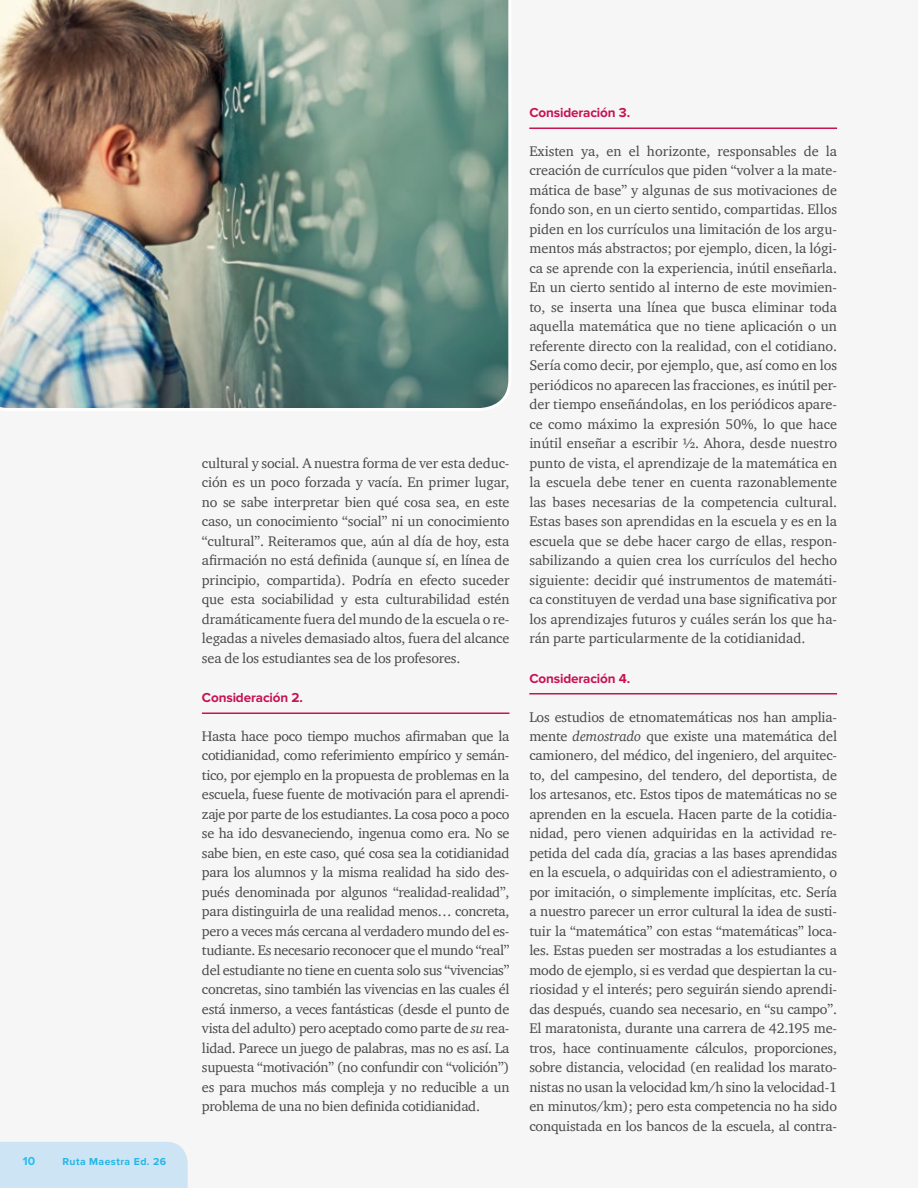
<style>
.page{position:relative;width:918px;height:1188px;background:#f6f6f6}
.page>*{position:absolute;margin:0;border:0;box-sizing:border-box;transform-origin:0 0}
.t1{font:14.25px/19.5px "Charter ITC";letter-spacing:-.01em;color:#494948;text-align:justify}
.t2{font:700 13.5px "Proxima Nova";letter-spacing:-.01em;color:#c71253}
.t3{font:700 12px "Proxima Nova";color:#27bdef}
.t4{font:700 10.5px "Proxima Nova";letter-spacing:.04em;color:#27bdef}
.s1{font-style:italic}
</style>
<div class="page">
<hr style="left:529px;top:128px;width:308px;height:1px;background:#c71253">
<hr style="left:529px;top:693px;width:308px;height:1px;background:#c71253">
<hr style="left:202px;top:712px;width:307px;height:2px;background:#c71253">
<div style="left:0;top:1142px;width:188px;height:46px;background:#cce4f3"></div>
<img style="left:0;top:0;width:509px;height:408px">
<p class="t3" style="left:23px;top:1154px;width:14px">10</p>
<p class="t4" style="left:62px;top:1156px;width:105px">Ruta Maestra Ed. 26</p>
<p class="t1" style="left:202px;top:453px;width:309px">cultural y social. A nuestra forma de ver esta deduc&shy;ción es un poco forzada y vacía. En primer lugar, no se sabe interpretar bien qué cosa sea, en este caso, un conocimiento “social” ni un conocimiento “cultural”. Reiteramos que, aún al día de hoy, esta afirmación no está definida (aunque sí, en línea de principio, compartida). Podría en efecto suceder que esta sociabilidad y esta culturabilidad estén dramáticamente fuera del mundo de la escuela o re&shy;legadas a niveles demasiado altos, fuera del alcance sea de los estudiantes sea de los profesores.</p>
<p class="t2" style="left:202px;top:690px;width:102px">Consideración 2.</p>
<p class="t1" style="left:202px;top:726px;width:309px">Hasta hace poco tiempo muchos afirmaban que la cotidianidad, como referimiento empírico y semán&shy;tico, por ejemplo en la propuesta de problemas en la escuela, fuese fuente de motivación para el aprendi&shy;zaje por parte de los estudiantes. La cosa poco a poco se ha ido desvaneciendo, ingenua como era. No se sabe bien, en este caso, qué cosa sea la cotidianidad para los alumnos y la misma realidad ha sido des&shy;pués denominada por algunos “realidad-realidad”, para distinguirla de una realidad menos… concreta, pero a veces más cercana al verdadero mundo del es&shy;tudiante. Es necesario reconocer que el mundo “real” del estudiante no tiene en cuenta solo sus “vivencias” concretas, sino también las vivencias en las cuales él está inmerso, a veces fantásticas (desde el punto de vista del adulto) pero aceptado como parte de <span class="s1">su</span> rea&shy;lidad. Parece un juego de palabras, mas no es así. La supuesta “motivación” (no confundir con “volición”) es para muchos más compleja y no reducible a un problema de una no bien definida cotidianidad.</p>
<p class="t2" style="left:529px;top:105px;width:102px">Consideración 3.</p>
<p class="t1" style="left:529px;top:141px;width:309px">Existen ya, en el horizonte, responsables de la creación de currículos que piden “volver a la mate&shy;mática de base” y algunas de sus motivaciones de fondo son, en un cierto sentido, compartidas. Ellos piden en los currículos una limitación de los argu&shy;mentos más abstractos; por ejemplo, dicen, la lógi&shy;ca se aprende con la experiencia, inútil enseñarla.<br>En un cierto sentido al interno de este movimien&shy;to, se inserta una línea que busca eliminar toda aquella matemática que no tiene aplicación o un referente directo con la realidad, con el cotidiano.<br>Sería como decir, por ejemplo, que, así como en los periódicos no aparecen las fracciones, es inútil per&shy;der tiempo enseñándolas, en los periódicos apare&shy;ce como máximo la expresión 50%, lo que hace inútil enseñar a escribir ½. Ahora, desde nuestro punto de vista, el aprendizaje de la matemática en la escuela debe tener en cuenta razonablemente las bases necesarias de la competencia cultural.<br>Estas bases son aprendidas en la escuela y es en la escuela que se debe hacer cargo de ellas, respon&shy;sabilizando a quien crea los currículos del hecho siguiente: decidir qué instrumentos de matemáti&shy;ca constituyen de verdad una base significativa por los aprendizajes futuros y cuáles serán los que ha&shy;rán parte particularmente de la cotidianidad.</p>
<p class="t2" style="left:529px;top:670px;width:102px">Consideración 4.</p>
<p class="t1" style="left:529px;top:707px;width:309px">Los estudios de etnomatemáticas nos han amplia&shy;mente <span class="s1">demostrado</span> que existe una matemática del camionero, del médico, del ingeniero, del arquitec&shy;to, del campesino, del tendero, del deportista, de los artesanos, etc. Estos tipos de matemáticas no se aprenden en la escuela. Hacen parte de la cotidia&shy;nidad, pero vienen adquiridas en la actividad re&shy;petida del cada día, gracias a las bases aprendidas en la escuela, o adquiridas con el adiestramiento, o por imitación, o simplemente implícitas, etc. Sería a nuestro parecer un error cultural la idea de susti&shy;tuir la “matemática” con estas “matemáticas” loca&shy;les. Estas pueden ser mostradas a los estudiantes a modo de ejemplo, si es verdad que despiertan la cu&shy;riosidad y el interés; pero seguirán siendo aprendi&shy;das después, cuando sea necesario, en “su campo”.<br>El maratonista, durante una carrera de 42.195 me&shy;tros, hace continuamente cálculos, proporciones, sobre distancia, velocidad (en realidad los marato&shy;nistas no usan la velocidad km/h sino la velocidad-1 en minutos/km); pero esta competencia no ha sido conquistada en los bancos de la escuela, al contra-</p>
</div>
